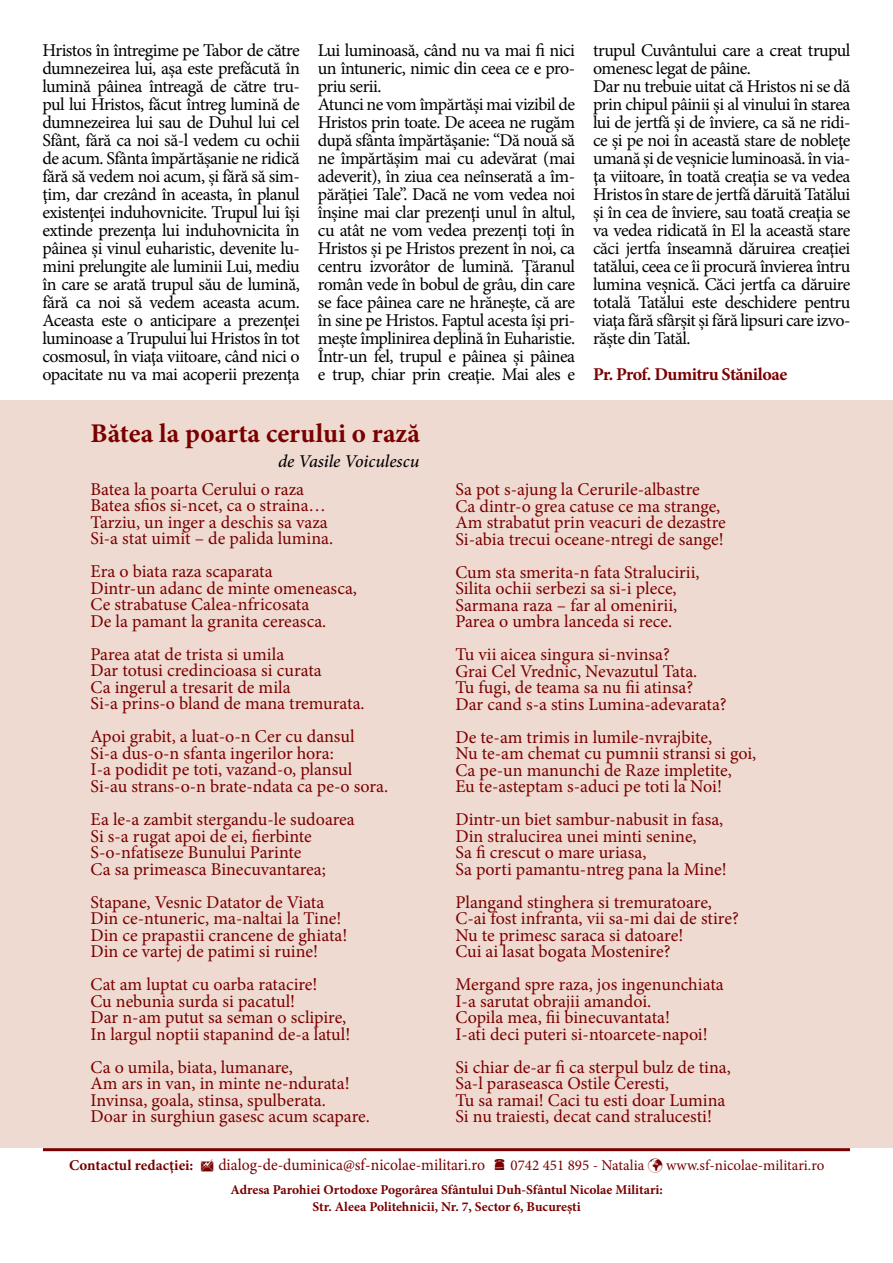
<style>
.page{position:relative;width:893px;height:1263px;background:#fff}
.page>*{position:absolute;margin:0;border:0;box-sizing:border-box;transform-origin:0 0}
.t1{font:700 27px "Minion Pro";color:#790000}
.t2{font:18px/16.5px "Minion Pro";color:#790000}
.t3{font:18px/18px "Minion Pro";letter-spacing:-.03em;color:#000}
.t4{font:700 18px "Minion Pro";letter-spacing:-.03em;color:#790000}
.t5{font:italic 500 18px "Minion Pro";letter-spacing:-.005em;color:#000}
.t6{font:16.5px "Minion Pro";color:#790000;scale:.95 1}
.t7{font:15px "Minion Pro";color:#790000}
.t8{font:700 15px "Minion Pro";color:#790000}
.t9{font:700 13.5px/16.2px "Minion Pro";color:#790000;text-align:center}
</style>
<div class="page">
<div style="left:0;top:401px;width:893px;height:747px;background:#eedad0"></div>
<hr style="left:43px;top:1148px;width:807px;height:3px;background:#790000">
<p class="t3" style="left:43px;top:41px;width:259px;text-align:justify">Hristos în întregime pe Tabor de către dumnezeirea lui, aşa este prefăcută în lumină pâinea întreagă de către tru&shy;pul lui Hristos, făcut întreg lumină de dumnezeirea lui sau de Duhul lui cel Sfânt, fără ca noi să-l vedem cu ochii de acum. Sfânta împărtăşanie ne ridică fără să vedem noi acum, şi fără să sim&shy;ţim, dar crezând în aceasta, în planul existenţei induhovnicite. Trupul lui îşi extinde prezenţa lui induhovnicita în pâinea şi vinul euharistic, devenite lu&shy;mini prelungite ale luminii Lui, mediu în care se arată trupul său de lumină, fără ca noi să vedem aceasta acum.<br>Aceasta este o anticipare a prezenţei luminoase a Trupului lui Hristos în tot cosmosul, în viaţa viitoare, când nici o opacitate nu va mai acoperii prezenţa</p>
<p class="t3" style="left:318px;top:41px;width:259px">Lui luminoasă, când nu va mai fi nici un întuneric, nimic din ceea ce e pro&shy;priu serii.<br>Atunci ne vom împărtăşi mai vizibil de Hristos prin toate. De aceea ne rugăm după sfânta împărtăşanie: “Dă nouă să ne împărtăşim mai cu adevărat (mai adeverit), în ziua cea neînserată a îm&shy;părăţiei Tale”. Dacă ne vom vedea noi înşine mai clar prezenţi unul în altul, cu atât ne vom vedea prezenţi toţi în Hristos şi pe Hristos prezent în noi, ca centru izvorâtor de lumină. Ţăranul român vede în bobul de grâu, din care se face pâinea care ne hrăneşte, că are în sine pe Hristos. Faptul acesta îşi pri&shy;meşte împlinirea deplină în Euharistie.<br>Într-un fel, trupul e pâinea şi pâinea e trup, chiar prin creaţie. Mai ales e</p>
<p class="t3" style="left:593px;top:41px;width:259px">trupul Cuvântului care a creat trupul omenesc legat de pâine.<br>Dar nu trebuie uitat că Hristos ni se dă prin chipul pâinii şi al vinului în starea lui de jertfă şi de înviere, ca să ne ridi&shy;ce şi pe noi în această stare de nobleţe umană şi de veşnicie luminoasă. în via&shy;ţa viitoare, în toată creaţia se va vedea Hristos în stare de jertfă dăruită Tatălui şi în cea de înviere, sau toată creaţia se va vedea ridicată în El la această stare căci jertfa înseamnă dăruirea creaţiei tatălui, ceea ce îi procură învierea întru lumina veşnică. Căci jertfa ca dăruire totală Tatălui este deschidere pentru viaţa fără sfârşit şi fără lipsuri care izvo&shy;răşte din Tatăl.</p>
<p class="t4" style="left:593px;top:361px;width:196px">Pr. Prof. Dumitru Stăniloae</p>
<h1 class="t1" style="left:91px;top:414px;width:331px">Bătea la poarta cerului o rază</h1>
<p class="t5" style="left:278px;top:449px;width:143px">de Vasile Voiculescu</p>
<p class="t2" style="left:91px;top:481px;width:244px">Batea la poarta Cerului o raza<br>Batea sfios si-ncet, ca o straina…<br>Tarziu, un inger a deschis sa vaza<br>Si-a stat uimit – de palida lumina.</p>
<p class="t2" style="left:91px;top:563px;width:268px">Era o biata raza scaparata<br>Dintr-un adanc de minte omeneasca,<br>Ce strabatuse Calea-nfricosata<br>De la pamant la granita cereasca.</p>
<p class="t2" style="left:91px;top:646px;width:276px">Parea atat de trista si umila<br>Dar totusi credincioasa si curata<br>Ca ingerul a tresarit de mila<br>Si-a prins-o bland de mana tremurata.</p>
<p class="t2" style="left:91px;top:728px;width:299px">Apoi grabit, a luat-o-n Cer cu dansul<br>Si-a dus-o-n sfanta ingerilor hora:<br>I-a podidit pe toti, vazand-o, plansul Si-au strans-o-n brate-ndata ca pe-o sora.</p>
<p class="t2" style="left:91px;top:811px;width:266px">Ea le-a zambit stergandu-le sudoarea Si s-a rugat apoi de ei, fierbinte S-o-nfatiseze Bunului Parinte<br>Ca sa primeasca Binecuvantarea;</p>
<p class="t2" style="left:91px;top:893px;width:258px">Stapane, Vesnic Datator de Viata Din ce-ntuneric, ma-naltai la Tine!<br>Din ce prapastii crancene de ghiata!<br>Din ce vartej de patimi si ruine!</p>
<p class="t2" style="left:91px;top:976px;width:261px">Cat am luptat cu oarba ratacire!<br>Cu nebunia surda si pacatul!<br>Dar n-am putut sa seman o sclipire, In largul noptii stapanind de-a latul!</p>
<p class="t2" style="left:91px;top:1059px;width:281px">Ca o umila, biata, lumanare,<br>Am ars in van, in minte ne-ndurata!<br>Invinsa, goala, stinsa, spulberata.<br>Doar in surghiun gasesc acum scapare.</p>
<p class="t2" style="left:455px;top:481px;width:272px">Sa pot s-ajung la Cerurile-albastre<br>Ca dintr-o grea catuse ce ma strange, Am strabatut prin veacuri de dezastre Si-abia trecui oceane-ntregi de sange!</p>
<p class="t2" style="left:455px;top:564px;width:246px">Cum sta smerita-n fata Stralucirii, Silita ochii serbezi sa si-i plece, Sarmana raza – far al omenirii, Parea o umbra lanceda si rece.</p>
<p class="t2" style="left:455px;top:646px;width:273px">Tu vii aicea singura si-nvinsa?<br>Grai Cel Vrednic, Nevazutul Tata.<br>Tu fugi, de teama sa nu fii atinsa?<br>Dar cand s-a stins Lumina-adevarata?</p>
<p class="t2" style="left:455px;top:729px;width:302px">De te-am trimis in lumile-nvrajbite,<br>Nu te-am chemat cu pumnii stransi si goi, Ca pe-un manunchi de Raze impletite,<br>Eu te-asteptam s-aduci pe toti la Noi!</p>
<p class="t2" style="left:455px;top:811px;width:273px">Dintr-un biet sambur-nabusit in fasa, Din stralucirea unei minti senine,<br>Sa fi crescut o mare uriasa,<br>Sa porti pamantu-ntreg pana la Mine!</p>
<p class="t2" style="left:455px;top:894px;width:285px">Plangand stinghera si tremuratoare, C-ai fost infranta, vii sa-mi dai de stire?<br>Nu te primesc saraca si datoare!<br>Cui ai lasat bogata Mostenire?</p>
<p class="t2" style="left:455px;top:976px;width:270px">Mergand spre raza, jos ingenunchiata I-a sarutat obrajii amandoi.<br>Copila mea, fii binecuvantata!<br>I-ati deci puteri si-ntoarcete-napoi!</p>
<p class="t2" style="left:455px;top:1059px;width:277px">Si chiar de-ar fi ca sterpul bulz de tina, Sa-l paraseasca Ostile Ceresti,<br>Tu sa ramai! Caci tu esti doar Lumina Si nu traiesti, decat cand stralucesti!</p>
<p class="t8" style="left:69px;top:1154px;width:126px">Contactul redacţiei:</p>
<p class="t6" style="left:218px;top:1153px;width:282px">dialog-de-duminica@sf-nicolae-militari.ro</p>
<p class="t7" style="left:510px;top:1155px;width:315px">0742 451 895 - Natalia ✓ www.sf-nicolae-militari.ro</p>
<p class="t9" style="left:231px;top:1182px;width:434px">Adresa Parohiei Ortodoxe Pogorârea Sfântului Duh-Sfântul Nicolae Militari:<br>Str. Aleea Politehnicii, Nr. 7, Sector 6, Bucureşti</p>
</div>
